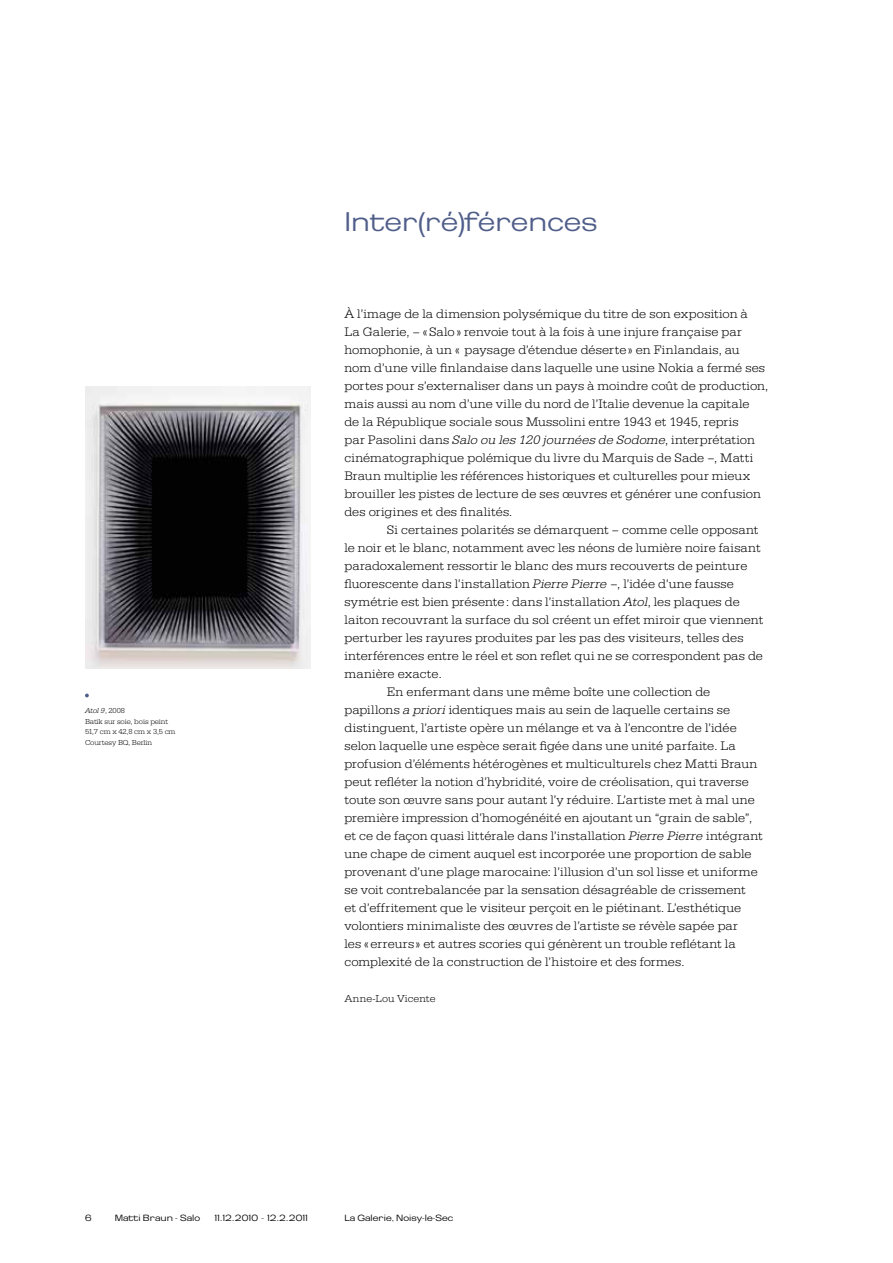
<style>
.page{position:relative;width:893px;height:1263px;background:#fff}
.page>*{position:absolute;margin:0;border:0;box-sizing:border-box;transform-origin:0 0}
.t1{font:27px "Cg Brazilia Three";color:#4f5d89}
.t2{font:12.75px/18px "URW Egyptienne T Ligh Wide";letter-spacing:.005em;color:#000}
.t3{font:10.5px "URW Egyptienne T Ligh Wide";letter-spacing:.01em;color:#000}
.t4{font:9px "Cg Brazilia Three";color:#000}
.t5{font:9px "Cg Brazilia Three";letter-spacing:.06em;color:#000}
.t6{font:7.5px/10.5px "URW Egyptienne T Ligh Wide";letter-spacing:-.015em;color:#000}
.t7{font:7.5px "URW Egyptienne T Ligh Wide Obli";color:#000}
.s1{font-family:"URW Egyptienne T Ligh Wide"}
.s2{font-family:"URW Egyptienne T Ligh Wide Obli"}
</style>
<div class="page">
<svg style="left:85px;top:694px;width:4px;height:3px"></svg>
<img style="left:85px;top:387px;width:225px;height:281px">
<p class="t7" style="left:85px;top:706px;width:41px">Atol 9<span class="s1">, 2008</span></p>
<p class="t6" style="left:85px;top:716px;width:92px">Batik sur soie, bois peint<br>51,7 cm x 42,8 cm x 3,5 cm<br>Courtesy BQ, Berlin</p>
<h1 class="t1" style="left:344px;top:205px;width:254px">Inter(ré)férences</h1>
<p class="t2" style="left:344px;top:305px;width:425px">À l’image de la dimension polysémique du titre de son exposition à<br>La Galerie, – «Salo» renvoie tout à la fois à une injure française par homophonie, à un « paysage d’étendue déserte» en Finlandais, au nom d’une ville finlandaise dans laquelle une usine Nokia a fermé ses portes pour s’externaliser dans un pays à moindre coût de production, mais aussi au nom d’une ville du nord de l’Italie devenue la capitale<br>de la République sociale sous Mussolini entre 1943 et 1945, repris<br>par Pasolini dans <span class="s2">Salo ou les 120 journées de Sodome</span>, interprétation cinématographique polémique du livre du Marquis de Sade –, Matti Braun multiplie les références historiques et culturelles pour mieux brouiller les pistes de lecture de ses œuvres et générer une confusion des origines et des finalités.</p>
<p class="t2" style="left:387px;top:521px;width:373px">Si certaines polarités se démarquent – comme celle opposant</p>
<p class="t2" style="left:344px;top:539px;width:418px">le noir et le blanc, notamment avec les néons de lumière noire faisant</p>
<p class="t2" style="left:344px;top:557px;width:405px">paradoxalement ressortir le blanc des murs recouverts de peinture</p>
<p class="t2" style="left:344px;top:575px;width:391px">fluorescente dans l’installation <span class="s2">Pierre Pierre</span> –, l’idée d’une fausse</p>
<p class="t2" style="left:344px;top:593px;width:397px">symétrie est bien présente: dans l’installation <span class="s2">Atol</span>, les plaques de</p>
<p class="t2" style="left:344px;top:611px;width:420px">laiton recouvrant la surface du sol créent un effet miroir que viennent</p>
<p class="t2" style="left:344px;top:629px;width:401px">perturber les rayures produites par les pas des visiteurs, telles des</p>
<p class="t2" style="left:344px;top:647px;width:420px">interférences entre le réel et son reflet qui ne se correspondent pas de</p>
<p class="t2" style="left:344px;top:665px;width:99px">manière exacte.</p>
<p class="t2" style="left:387px;top:683px;width:325px">En enfermant dans une même boîte une collection de</p>
<p class="t2" style="left:344px;top:701px;width:387px">papillons <span class="s2">a priori</span> identiques mais au sein de laquelle certains se</p>
<p class="t2" style="left:344px;top:719px;width:394px">distinguent, l’artiste opère un mélange et va à l’encontre de l’idée</p>
<p class="t2" style="left:344px;top:737px;width:393px">selon laquelle une espèce serait figée dans une unité parfaite. La</p>
<p class="t2" style="left:344px;top:755px;width:414px">profusion d’éléments hétérogènes et multiculturels chez Matti Braun</p>
<p class="t2" style="left:344px;top:773px;width:406px">peut refléter la notion d’hybridité, voire de créolisation, qui traverse</p>
<p class="t2" style="left:344px;top:791px;width:412px">toute son œuvre sans pour autant l’y réduire. L’artiste met à mal une</p>
<p class="t2" style="left:344px;top:809px;width:409px">première impression d’homogénéité en ajoutant un “grain de sable”,</p>
<p class="t2" style="left:344px;top:827px;width:420px">et ce de façon quasi littérale dans l’installation <span class="s2">Pierre Pierre</span> intégrant</p>
<p class="t2" style="left:344px;top:845px;width:409px">une chape de ciment auquel est incorporée une proportion de sable</p>
<p class="t2" style="left:344px;top:863px;width:415px">provenant d’une plage marocaine: l’illusion d’un sol lisse et uniforme</p>
<p class="t2" style="left:344px;top:881px;width:403px">se voit contrebalancée par la sensation désagréable de crissement</p>
<p class="t2" style="left:344px;top:899px;width:398px">et d’effritement que le visiteur perçoit en le piétinant. L’esthétique</p>
<p class="t2" style="left:344px;top:917px;width:395px">volontiers minimaliste des œuvres de l’artiste se révèle sapée par</p>
<p class="t2" style="left:344px;top:935px;width:393px">les «erreurs» et autres scories qui génèrent un trouble reflétant la</p>
<p class="t2" style="left:344px;top:953px;width:341px">complexité de la construction de l’histoire et des formes.</p>
<p class="t3" style="left:344px;top:993px;width:93px">Anne-Lou Vicente</p>
<p class="t4" style="left:85px;top:1212px;width:8px">6</p>
<p class="t4" style="left:115px;top:1212px;width:87px">Matti Braun - Salo</p>
<p class="t5" style="left:215px;top:1212px;width:95px">11.12.2010 ‑ 12.2.2011</p>
<p class="t4" style="left:344px;top:1212px;width:110px">La Galerie, Noisy-le-Sec</p>
</div>
